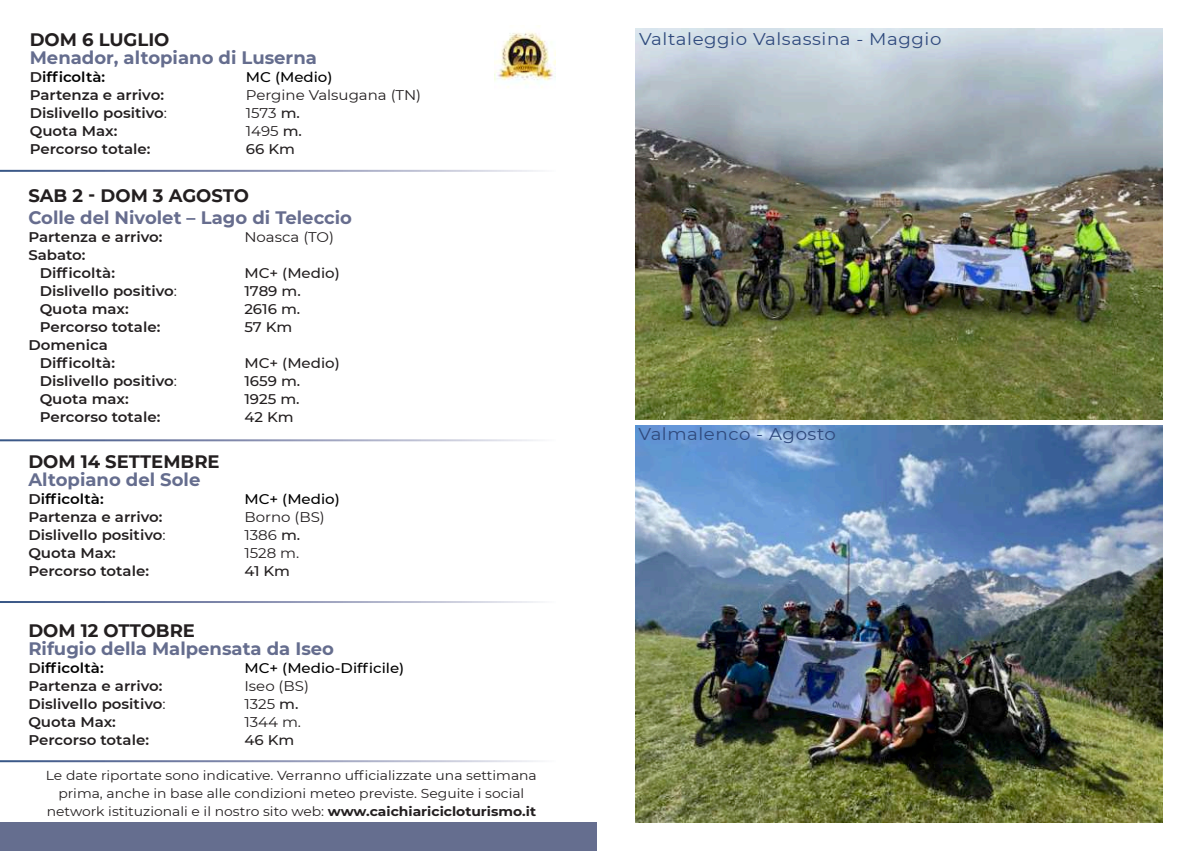
<style>
.page{position:relative;width:1191px;height:851px;background:#fff}
.page>*{position:absolute;margin:0;border:0;box-sizing:border-box;transform-origin:0 0}
.t1{font:700 18px "Montserrat";color:#656d8e}
.t2{font:700 18px "Montserrat";color:#231f20}
.t3{font:700 18px "Montserrat";color:#676d8e}
.t4{font:17px "Montserrat";letter-spacing:.03em;color:#304a7d;scale:1.07 1}
.t5{font:600 14px/18px "Montserrat";color:#231f20;scale:1.07 1}
.t6{font:14px "Montserrat";color:#231f20;scale:1.07 1}
.t7{font:500 14px "Montserrat";color:#231f20;scale:1.07 1}
.t8{font:500 14px "Montserrat";color:#000;scale:1.07 1}
.t9{font:600 14px "Montserrat";color:#000;scale:1.07 1}
.t10{font:13px/18px "Montserrat";color:#231f20;text-align:center;scale:1.07 1}
.s1{color:#231f20}
.s2{font-weight:400}
.s3{font-weight:500}
.s4{font-weight:700}
</style>
<div class="page">
<img style="left:635px;top:425px;width:527px;height:397px">
<div style="left:0;top:822px;width:596px;height:28px;background:#656e8f"></div>
<img style="left:494px;top:26px;width:62px;height:62px">
<img style="left:635px;top:28px;width:527px;height:392px">
<p class="t2" style="left:30px;top:26px;width:141px">DOM 6 LUGLIO</p>
<p class="t1" style="left:30px;top:44px;width:289px">Menador, altopiano di Luserna</p>
<p class="t9" style="left:30px;top:67px;width:72px"><span class="s1">D</span>ifficoltà:</p>
<p class="t8" style="left:246px;top:67px;width:82px">MC (Medio)</p>
<p class="t5" style="left:30px;top:85px;width:127px">Partenza e arrivo:</p>
<p class="t6" style="left:246px;top:85px;width:165px">Pergine Valsugana (TN)</p>
<p class="t5" style="left:30px;top:103px;width:130px">Dislivello positivo<span class="s2">:</span></p>
<p class="t6" style="left:246px;top:103px;width:52px">1573 <span class="s3">m.</span></p>
<p class="t5" style="left:30px;top:121px;width:83px">Quota Max:</p>
<p class="t6" style="left:246px;top:121px;width:54px">1495 <span class="s3">m.</span></p>
<p class="t5" style="left:30px;top:139px;width:114px">Percorso totale:</p>
<p class="t7" style="left:246px;top:139px;width:47px">66 Km</p>
<p class="t2" style="left:28px;top:182px;width:222px">SAB 2 - DOM 3 AGOSTO</p>
<p class="t3" style="left:28px;top:204px;width:325px">Colle del Nivolet – Lago di Teleccio</p>
<p class="t5" style="left:28px;top:227px;width:127px">Partenza e arrivo:</p>
<p class="t6" style="left:244px;top:227px;width:85px">Noasca (TO)</p>
<p class="t5" style="left:40px;top:245px;width:72px;text-indent:-11px">Sabato:<br>Difficoltà:</p>
<p class="t7" style="left:244px;top:263px;width:91px">MC+ (Medio)</p>
<p class="t5" style="left:40px;top:281px;width:130px">Dislivello positivo<span class="s2">:</span></p>
<p class="t7" style="left:244px;top:281px;width:54px">1789 m.</p>
<p class="t5" style="left:40px;top:299px;width:85px">Quota max:</p>
<p class="t7" style="left:244px;top:299px;width:54px">2616 m.</p>
<p class="t5" style="left:40px;top:317px;width:114px">Percorso totale:</p>
<p class="t7" style="left:244px;top:317px;width:46px">57 Km</p>
<p class="t5" style="left:40px;top:335px;width:72px;text-indent:-11px">Domenica<br>Difficoltà:</p>
<p class="t7" style="left:244px;top:353px;width:91px">MC+ (Medio)</p>
<p class="t5" style="left:40px;top:371px;width:130px">Dislivello positivo<span class="s2">:</span></p>
<p class="t7" style="left:244px;top:371px;width:54px">1659 m.</p>
<p class="t5" style="left:40px;top:389px;width:85px">Quota max:</p>
<p class="t7" style="left:244px;top:389px;width:53px">1925 m.</p>
<p class="t5" style="left:40px;top:407px;width:114px">Percorso totale:</p>
<p class="t7" style="left:244px;top:407px;width:47px">42 Km</p>
<p class="t2" style="left:28px;top:448px;width:193px">DOM 14 SETTEMBRE</p>
<p class="t1" style="left:28px;top:466px;width:173px">Altopiano del Sole</p>
<p class="t9" style="left:28px;top:488px;width:72px"><span class="s1">D</span>ifficoltà:</p>
<p class="t8" style="left:244px;top:489px;width:91px">MC+ (Medio)</p>
<p class="t5" style="left:28px;top:507px;width:127px">Partenza e arrivo:</p>
<p class="t6" style="left:244px;top:507px;width:77px">Borno (BS)</p>
<p class="t5" style="left:28px;top:525px;width:130px">Dislivello positivo<span class="s2">:</span></p>
<p class="t6" style="left:244px;top:525px;width:54px">1386 <span class="s3">m.</span></p>
<p class="t5" style="left:28px;top:543px;width:83px">Quota Max:</p>
<p class="t6" style="left:244px;top:543px;width:53px">1528 m.</p>
<p class="t5" style="left:28px;top:561px;width:114px">Percorso totale:</p>
<p class="t7" style="left:244px;top:561px;width:44px">41 Km</p>
<p class="t2" style="left:28px;top:617px;width:168px">DOM 12 OTTOBRE</p>
<p class="t1" style="left:28px;top:635px;width:307px">Rifugio della Malpensata da Iseo</p>
<p class="t9" style="left:28px;top:658px;width:72px"><span class="s1">D</span>ifficoltà:</p>
<p class="t8" style="left:244px;top:658px;width:151px">MC+ (Medio-Difficile)</p>
<p class="t5" style="left:28px;top:676px;width:127px">Partenza e arrivo:</p>
<p class="t6" style="left:244px;top:676px;width:62px">Iseo (BS)</p>
<p class="t5" style="left:28px;top:694px;width:130px">Dislivello positivo<span class="s2">:</span></p>
<p class="t6" style="left:244px;top:694px;width:52px">1325 <span class="s3">m.</span></p>
<p class="t5" style="left:28px;top:712px;width:83px">Quota Max:</p>
<p class="t6" style="left:244px;top:712px;width:54px">1344 m.</p>
<p class="t5" style="left:28px;top:730px;width:114px">Percorso totale:</p>
<p class="t7" style="left:244px;top:730px;width:48px">46 Km</p>
<p class="t10" style="left:46px;top:765px;width:460px">Le date riportate sono indicative. Verranno ufficializzate una settimana prima, anche in base alle condizioni meteo previste. Seguite i social network istituzionali e il nostro sito web: <span class="s4">www.caichiaricicloturismo.it</span></p>
<p class="t4" style="left:639px;top:27px;width:284px">Valtaleggio Valsassina - Maggio</p>
<p class="t4" style="left:638px;top:422px;width:186px">Valmalenco - Agosto</p>
</div>
